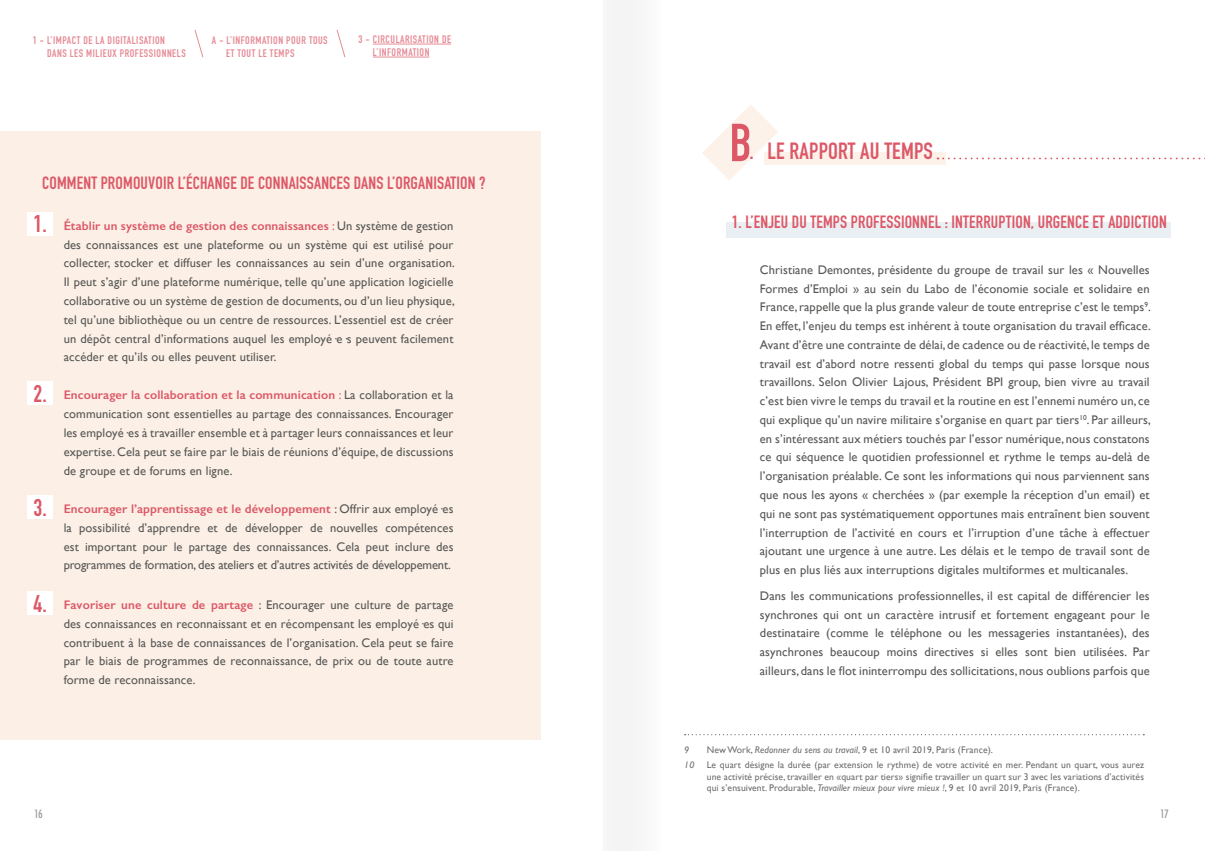
<style>
.page{position:relative;width:1205px;height:851px;background:#fff}
.page>*{position:absolute;margin:0;border:0;box-sizing:border-box;transform-origin:0 0}
.t1{font:700 52.5px "DIN Condensed";color:#dc5867}
.t2{font:700 23.75px "DIN Condensed";color:#dc5867}
.t3{font:700 23.12px "DIN Condensed";letter-spacing:.01em;color:#dc5867}
.t4{font:700 17.5px "DIN Condensed";letter-spacing:.01em;color:#dc5867}
.t5{font:12.5px/18.8px "Gill Sans";letter-spacing:.01em;color:#575756;text-align:justify}
.t6{font:500 condensed 11.25px "Futura";color:#9d9d9c}
.t7{font:700 10.88px/13px "DIN Condensed";letter-spacing:.05em;color:#dc5867}
.t8{font:9.62px/11.5px "Gill Sans";letter-spacing:.01em;color:#706f6f;text-align:justify}
.t9{font:italic 9.62px "Gill Sans";color:#706f6f}
.s1{font-weight:600;color:#dc5867}
.s2{color:#dc5867}
.s3{font-style:italic}
</style>
<div class="page">
<svg style="left:702px;top:105px;width:76px;height:75px"></svg>
<div style="left:603px;top:0;width:71px;height:850px;background:#f6f6f6"></div>
<svg style="left:684px;top:734px;width:460px;height:1px"></svg>
<div style="left:0;top:131px;width:540px;height:608px;background:#fcf0e6"></div>
<div style="left:27px;top:212px;width:26px;height:23px;background:#fff"></div>
<div style="left:27px;top:382px;width:26px;height:23px;background:#fff"></div>
<div style="left:27px;top:495px;width:26px;height:24px;background:#fff"></div>
<div style="left:27px;top:591px;width:26px;height:23px;background:#fff"></div>
<div style="left:764px;top:152px;width:181px;height:13px;background:#fdf2ea"></div>
<svg style="left:937px;top:157px;width:268px;height:2px"></svg>
<div style="left:726px;top:222px;width:445px;height:16px;background:#e9eff3"></div>
<hr style="left:373px;top:44px;width:78px;height:1px;background:#dc5867">
<hr style="left:373px;top:57px;width:56px;height:1px;background:#dc5867">
<svg style="left:194px;top:29px;width:10px;height:29px"></svg>
<svg style="left:336px;top:29px;width:10px;height:29px"></svg>
<p class="t7" style="left:47px;top:33px;width:140px;text-indent:-14px">1 - L’IMPACT DE LA DIGITALISATION<br>DANS LES MILIEUX PROFESSIONNELS</p>
<p class="t7" style="left:226px;top:33px;width:103px;text-indent:-14px">A - L’INFORMATION POUR TOUS<br>ET TOUT LE TEMPS</p>
<p class="t7" style="left:373px;top:33px;width:80px;text-indent:-14px">3 - CIRCULARISATION DE<br>L’INFORMATION</p>
<h3 class="t4" style="left:42px;top:171px;width:445px">COMMENT PROMOUVOIR L’ÉCHANGE DE CONNAISSANCES DANS L’ORGANISATION ?</h3>
<p class="t5" style="left:64px;top:216px;width:393px"><span class="s1">Établir un système de gestion des connaissances</span> <span class="s2">:</span> Un système de gestion des connaissances est une plateforme ou un système qui est utilisé pour collecter, stocker et diffuser les connaissances au sein d’une organisation.<br>Il peut s’agir d’une plateforme numérique, telle qu’une application logicielle collaborative ou un système de gestion de documents, ou d’un lieu physique, tel qu’une bibliothèque ou un centre de ressources. L’essentiel est de créer un dépôt central d’informations auquel les employé·e·s peuvent facilement accéder et qu’ils ou elles peuvent utiliser.</p>
<p class="t5" style="left:64px;top:385px;width:391px"><span class="s1">Encourager la collaboration et la communication</span> <span class="s2">:</span> La collaboration et la communication sont essentielles au partage des connaissances. Encourager les employé·es à travailler ensemble et à partager leurs connaissances et leur expertise. Cela peut se faire par le biais de réunions d’équipe, de discussions de groupe et de forums en ligne.</p>
<p class="t5" style="left:64px;top:499px;width:391px"><span class="s1">Encourager l’apprentissage et le développement</span> : Offrir aux employé·es la possibilité d’apprendre et de développer de nouvelles compétences est important pour le partage des connaissances. Cela peut inclure des programmes de formation, des ateliers et d’autres activités de développement.</p>
<p class="t5" style="left:64px;top:595px;width:391px"><span class="s1">Favoriser une culture de partage</span> : Encourager une culture de partage des connaissances en reconnaissant et en récompensant les employé·es qui contribuent à la base de connaissances de l’organisation. Cela peut se faire par le biais de programmes de reconnaissance, de prix ou de toute autre forme de reconnaissance.</p>
<h2 class="t2" style="left:33px;top:208px;width:15px">1.</h2>
<h2 class="t2" style="left:33px;top:377px;width:15px">2.</h2>
<h2 class="t2" style="left:33px;top:491px;width:15px">3.</h2>
<h2 class="t2" style="left:33px;top:587px;width:15px">4.</h2>
<h1 class="t1" style="left:729px;top:107px;width:24px">B</h1>
<h3 class="t3" style="left:749px;top:135px;width:185px">. LE RAPPORT AU TEMPS</h3>
<h3 class="t4" style="left:732px;top:210px;width:436px">1. L’ENJEU DU TEMPS PROFESSIONNEL : INTERRUPTION, URGENCE ET ADDICTION</h3>
<p class="t5" style="left:760px;top:260px;width:393px">Christiane Demontes, présidente du groupe de travail sur les « Nouvelles Formes d’Emploi » au sein du Labo de l’économie sociale et solidaire en France, rappelle que la plus grande valeur de toute entreprise c’est le temps<sup>9</sup>.<br>En effet, l’enjeu du temps est inhérent à toute organisation du travail efficace.<br>Avant d’être une contrainte de délai, de cadence ou de réactivité, le temps de travail est d’abord notre ressenti global du temps qui passe lorsque nous travaillons. Selon Olivier Lajous, Président BPI group, bien vivre au travail c’est bien vivre le temps du travail et la routine en est l’ennemi numéro un, ce qui explique qu’un navire militaire s’organise en quart par tiers<sup>10</sup>. Par ailleurs, en s’intéressant aux métiers touchés par l’essor numérique, nous constatons ce qui séquence le quotidien professionnel et rythme le temps au-delà de l’organisation préalable. Ce sont les informations qui nous parviennent sans que nous les ayons « cherchées » (par exemple la réception d’un email) et qui ne sont pas systématiquement opportunes mais entraînent bien souvent l’interruption de l’activité en cours et l’irruption d’une tâche à effectuer ajoutant une urgence à une autre. Les délais et le tempo de travail sont de plus en plus liés aux interruptions digitales multiformes et multicanales.</p>
<p class="t5" style="left:760px;top:586px;width:391px">Dans les communications professionnelles, il est capital de différencier les synchrones qui ont un caractère intrusif et fortement engageant pour le destinataire (comme le téléphone ou les messageries instantanées), des asynchrones beaucoup moins directives si elles sont bien utilisées. Par ailleurs, dans le flot ininterrompu des sollicitations, nous oublions parfois que</p>
<p class="t9" style="left:684px;top:744px;width:7px">9</p>
<p class="t8" style="left:707px;top:743px;width:288px">New Work, <span class="s3">Redonner du sens au travail</span>, 9 et 10 avril 2019, Paris (France).</p>
<p class="t9" style="left:684px;top:759px;width:12px">10</p>
<p class="t8" style="left:707px;top:759px;width:439px">Le quart désigne la durée (par extension le rythme) de votre activité en mer. Pendant un quart, vous aurez une activité précise, travailler en «quart par tiers» signifie travailler un quart sur 3 avec les variations d’activités qui s’ensuivent. Produrable, <span class="s3">Travailler mieux pour vivre mieux !</span>, 9 et 10 avril 2019, Paris (France).</p>
<p class="t6" style="left:34px;top:806px;width:10px">16</p>
<p class="t6" style="left:1160px;top:806px;width:10px">17</p>
</div>
